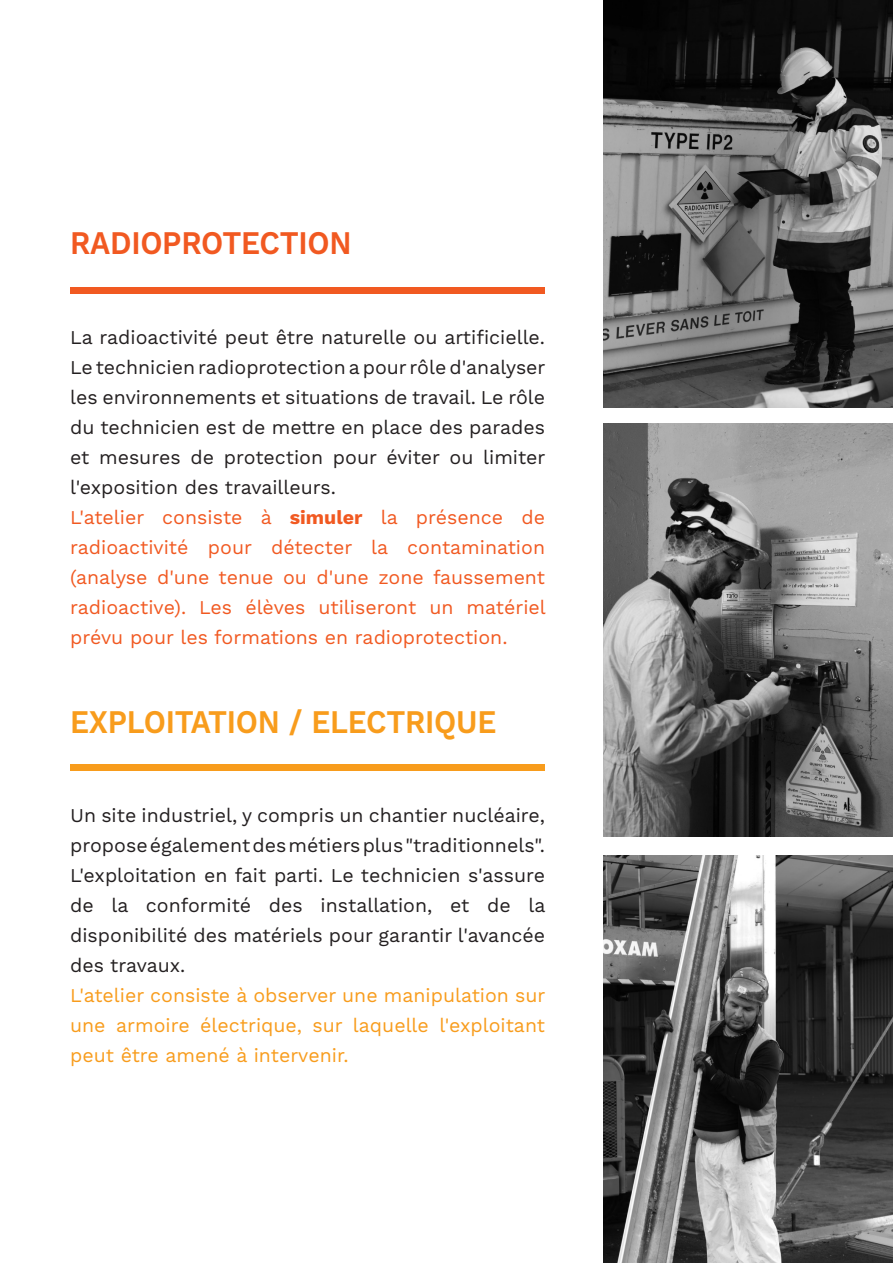
<style>
.page{position:relative;width:893px;height:1263px;background:#fff}
.page>*{position:absolute;margin:0;border:0;box-sizing:border-box;transform-origin:0 0}
.t1{font:600 33px "Work Sans";letter-spacing:-.01em;color:#f89c1c;scale:.91 1}
.t2{font:600 33px "Work Sans";letter-spacing:-.01em;color:#f15921;scale:.91 1}
.t3{font:19.5px/30px "Work Sans";color:#231f20;text-align:justify}
.t4{font:19.5px/30px "Work Sans";color:#f15921;text-align:justify}
.t5{font:19.5px/30px "Work Sans";color:#f89c1c;text-align:justify}
.s1{font-weight:700}
</style>
<div class="page">
<img style="left:604px;top:856px;width:289px;height:407px">
<img style="left:604px;top:0;width:289px;height:408px">
<div style="left:70px;top:764px;width:475px;height:7px;background:#f89c1c"></div>
<div style="left:70px;top:287px;width:475px;height:6px;background:#f15921"></div>
<img style="left:604px;top:424px;width:289px;height:412px">
<p class="t2" style="left:70px;top:223px;width:311px">RADIOPROTECTION</p>
<p class="t3" style="left:70px;top:323px;width:477px">La radioactivité peut être naturelle ou artificielle.<br>Le technicien radioprotection a pour rôle d'analyser les environnements et situations de travail. Le rôle du technicien est de mettre en place des parades et mesures de protection pour éviter ou limiter l'exposition des travailleurs.</p>
<p class="t4" style="left:70px;top:503px;width:477px">L'atelier consiste à <span class="s1">simuler</span> la présence de radioactivité pour détecter la contamination (analyse d'une tenue ou d'une zone faussement radioactive). Les élèves utiliseront un matériel prévu pour les formations en radioprotection.</p>
<p class="t1" style="left:70px;top:703px;width:470px">EXPLOITATION / ELECTRIQUE</p>
<p class="t3" style="left:70px;top:801px;width:477px">Un site industriel, y compris un chantier nucléaire, propose également des métiers plus "traditionnels".<br>L'exploitation en fait parti. Le technicien s'assure de la conformité des installation, et de la disponibilité des matériels pour garantir l'avancée des travaux.</p>
<p class="t5" style="left:70px;top:981px;width:477px">L'atelier consiste à observer une manipulation sur une armoire électrique, sur laquelle l'exploitant peut être amené à intervenir.</p>
</div>
